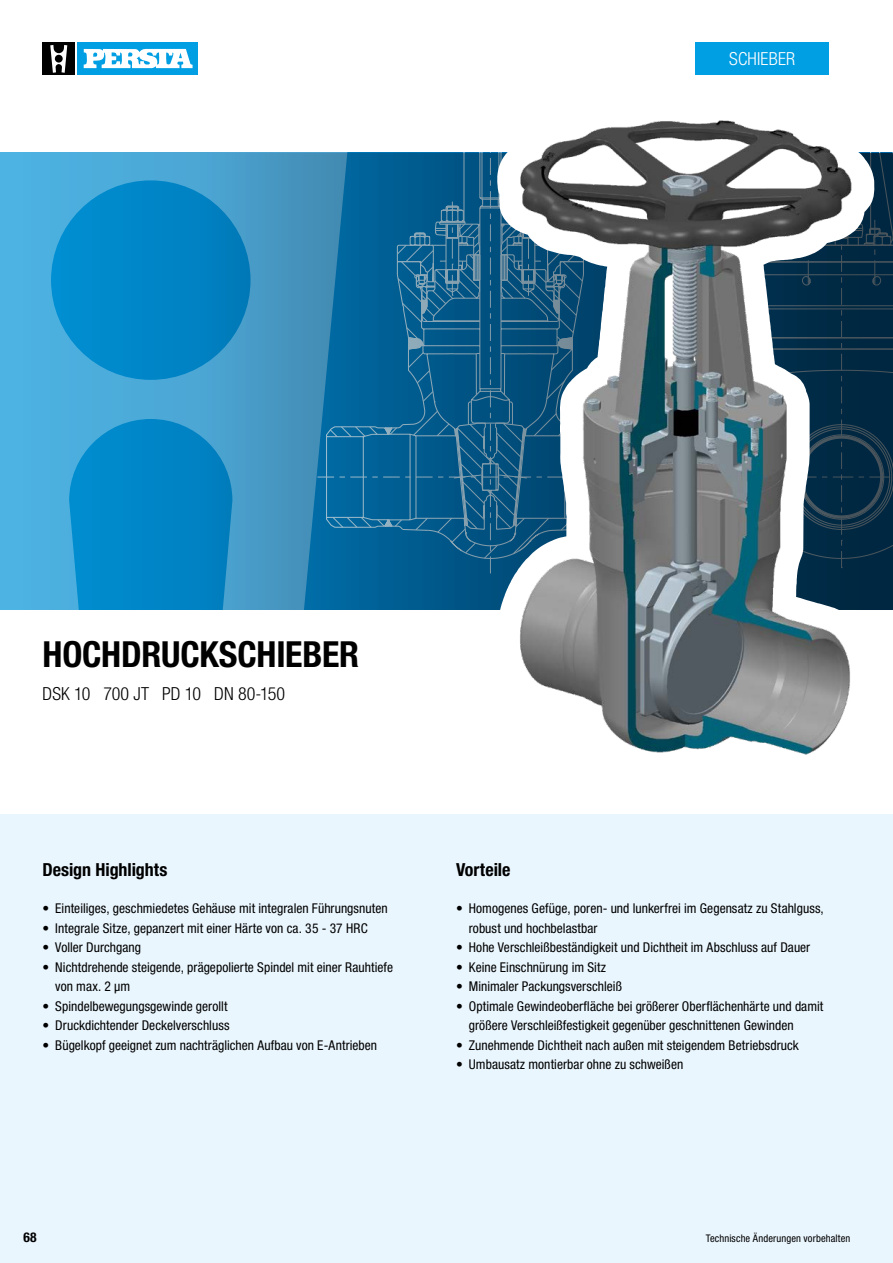
<style>
.page{position:relative;width:893px;height:1263px;background:#fff}
.page>*{position:absolute;margin:0;border:0;box-sizing:border-box;transform-origin:0 0}
.t1{font:700 condensed 36px "Helvetica Neue LT Pro";letter-spacing:-.01em;color:#000}
.t2{font:700 condensed 18px "Helvetica Neue LT Pro";letter-spacing:-.005em;color:#000}
.t3{font:300 condensed 18px "Helvetica Neue LT Pro";letter-spacing:.005em;color:#000}
.t4{font:300 condensed 18px "Helvetica Neue LT Pro";letter-spacing:.01em;color:#fff}
.t5{font:condensed 13.5px/19.5px "Helvetica Neue LT Pro";color:#000}
.t6{font:700 condensed 13.5px "Helvetica Neue LT Pro";color:#000}
.t7{font:condensed 10.5px "Helvetica Neue LT Pro";letter-spacing:.01em;color:#000}
</style>
<div class="page">
<svg style="left:0;top:153px;width:169px;height:456px;background:#289dd5"></svg>
<div style="left:0;top:814px;width:893px;height:449px;background:#eaf6fe"></div>
<svg style="left:169px;top:153px;width:724px;height:457px;background:#1b74a4"></svg>
<svg style="left:497px;top:120px;width:377px;height:635px"></svg>
<img style="left:497px;top:120px;width:212px;height:137px">
<div style="left:43px;top:43px;width:32px;height:32px;background:#000"></div>
<svg style="left:50px;top:45px;width:17px;height:28px"></svg>
<div style="left:77px;top:43px;width:121px;height:32px;background:#009ee3"></div>
<svg style="left:84px;top:49px;width:109px;height:19px"></svg>
<div style="left:695px;top:43px;width:134px;height:32px;background:#009ee3"></div>
<h2 class="t4" style="left:729px;top:48px;width:67px">SCHIEBER</h2>
<h1 class="t1" style="left:43px;top:632px;width:318px">HOCHDRUCKSCHIEBER</h1>
<h2 class="t3" style="left:43px;top:683px;width:244px">DSK 10 700 JT PD 10 DN 80-150</h2>
<h2 class="t2" style="left:43px;top:858px;width:126px">Design Highlights</h2>
<p class="t5" style="left:43px;top:898px;width:347px">• Einteiliges, geschmiedetes Gehäuse mit integralen Führungsnuten</p>
<p class="t5" style="left:43px;top:918px;width:327px">• Integrale Sitze, gepanzert mit einer Härte von ca. 35 - 37 HRC</p>
<p class="t5" style="left:43px;top:937px;width:100px">• Voller Durchgang</p>
<p class="t5" style="left:55px;top:957px;width:339px;text-indent:-13px">• Nichtdrehende steigende, prägepolierte Spindel mit einer Rauhtiefe von max. 2 μm</p>
<p class="t5" style="left:43px;top:996px;width:186px">• Spindelbewegungsgewinde gerollt</p>
<p class="t5" style="left:43px;top:1015px;width:188px">• Druckdichtender Deckelverschluss</p>
<p class="t5" style="left:43px;top:1035px;width:336px">• Bügelkopf geeignet zum nachträglichen Aufbau von E-Antrieben</p>
<h2 class="t2" style="left:456px;top:858px;width:56px">Vorteile</h2>
<p class="t5" style="left:469px;top:898px;width:356px;text-indent:-13px">• Homogenes Gefüge, poren- und lunkerfrei im Gegensatz zu Stahlguss, robust und hochbelastbar</p>
<p class="t5" style="left:456px;top:937px;width:356px">• Hohe Verschleißbeständigkeit und Dichtheit im Abschluss auf Dauer</p>
<p class="t5" style="left:456px;top:957px;width:152px">• Keine Einschnürung im Sitz</p>
<p class="t5" style="left:456px;top:976px;width:167px">• Minimaler Packungsverschleiß</p>
<p class="t5" style="left:469px;top:996px;width:356px;text-indent:-13px">• Optimale Gewindeoberfläche bei größerer Oberflächenhärte und damit größere Verschleißfestigkeit gegenüber geschnittenen Gewinden</p>
<p class="t5" style="left:456px;top:1035px;width:344px">• Zunehmende Dichtheit nach außen mit steigendem Betriebsdruck</p>
<p class="t5" style="left:456px;top:1054px;width:229px">• Umbausatz montierbar ohne zu schweißen</p>
<p class="t6" style="left:23px;top:1229px;width:15px">68</p>
<p class="t7" style="left:706px;top:1232px;width:146px">Technische Änderungen vorbehalten</p>
</div>
